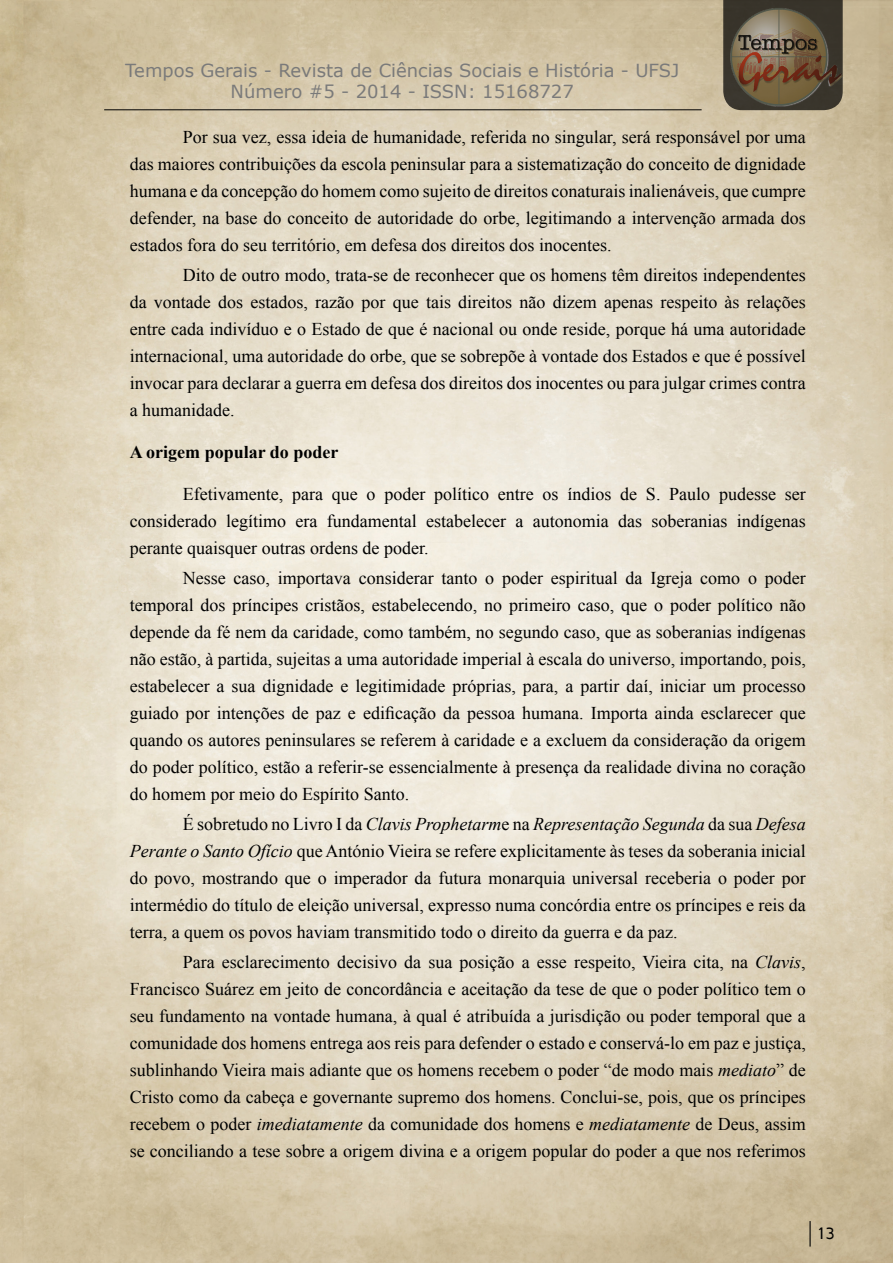
<style>
.page{position:relative;width:893px;height:1263px;background:#fff}
.page>*{position:absolute;margin:0;border:0;box-sizing:border-box;transform-origin:0 0}
.t1{font:18px/27px "Times New Roman";color:#000;text-align:justify}
.t2{font:18px/21.6px "Verdana";color:#7a7a7a;text-align:center}
.t3{font:700 18px "Times New Roman";color:#000}
.t4{font:18px "Raavi";color:#000}
.s1{font-style:italic}
</style>
<div class="page">
<img style="left:0;top:0;width:893px;height:1263px">
<hr style="left:104px;top:109px;width:598px;height:1px;background:#000">
<svg style="left:723px;top:0;width:120px;height:110px"></svg>
<img style="left:724px;top:4px;width:169px;height:106px">
<hr style="left:809px;top:1221px;width:2px;height:25px;background:#000">
<p class="t2" style="left:125px;top:59px;width:556px">Tempos Gerais - Revista de Ciências Sociais e História - UFSJ<br>Número #5 - 2014 - ISSN: 15168727</p>
<p class="t1" style="left:130px;top:123px;width:678px;text-indent:53px">Por sua vez, essa ideia de humanidade, referida no singular, será responsável por uma das maiores contribuições da escola peninsular para a sistematização do conceito de dignidade humana e da concepção do homem como sujeito de direitos conaturais inalienáveis, que cumpre defender, na base do conceito de autoridade do orbe, legitimando a intervenção armada dos estados fora do seu território, em defesa dos direitos dos inocentes.</p>
<p class="t1" style="left:130px;top:261px;width:678px;text-indent:53px">Dito de outro modo, trata-se de reconhecer que os homens têm direitos independentes da vontade dos estados, razão por que tais direitos não dizem apenas respeito às relações entre cada indivíduo e o Estado de que é nacional ou onde reside, porque há uma autoridade internacional, uma autoridade do orbe, que se sobrepõe à vontade dos Estados e que é possível invocar para declarar a guerra em defesa dos direitos dos inocentes ou para julgar crimes contra a humanidade.</p>
<p class="t3" style="left:130px;top:439px;width:210px">A origem popular do poder</p>
<p class="t1" style="left:130px;top:480px;width:678px;text-indent:53px">Efetivamente, para que o poder político entre os índios de S. Paulo pudesse ser considerado legítimo era fundamental estabelecer a autonomia das soberanias indígenas perante quaisquer outras ordens de poder.</p>
<p class="t1" style="left:130px;top:564px;width:678px;text-indent:53px">Nesse caso, importava considerar tanto o poder espiritual da Igreja como o poder temporal dos príncipes cristãos, estabelecendo, no primeiro caso, que o poder político não depende da fé nem da caridade, como também, no segundo caso, que as soberanias indígenas não estão, à partida, sujeitas a uma autoridade imperial à escala do universo, importando, pois, estabelecer a sua dignidade e legitimidade próprias, para, a partir daí, iniciar um processo guiado por intenções de paz e edificação da pessoa humana. Importa ainda esclarecer que quando os autores peninsulares se referem à caridade e a excluem da consideração da origem do poder político, estão a referir-se essencialmente à presença da realidade divina no coração do homem por meio do Espírito Santo.</p>
<p class="t1" style="left:130px;top:810px;width:678px;text-indent:53px">É sobretudo no Livro I da <span class="s1">Clavis Prophetarm</span>e na <span class="s1">Representação Segunda</span> da sua <span class="s1">Defesa Perante o Santo Ofício</span> que António Vieira se refere explicitamente às teses da soberania inicial do povo, mostrando que o imperador da futura monarquia universal receberia o poder por intermédio do título de eleição universal, expresso numa concórdia entre os príncipes e reis da terra, a quem os povos haviam transmitido todo o direito da guerra e da paz.</p>
<p class="t1" style="left:130px;top:948px;width:678px;text-indent:53px">Para esclarecimento decisivo da sua posição a esse respeito, Vieira cita, na <span class="s1">Clavis</span>, Francisco Suárez em jeito de concordância e aceitação da tese de que o poder político tem o seu fundamento na vontade humana, à qual é atribuída a jurisdição ou poder temporal que a comunidade dos homens entrega aos reis para defender o estado e conservá-lo em paz e justiça, sublinhando Vieira mais adiante que os homens recebem o poder “de modo mais <span class="s1">mediato</span>” de Cristo como da cabeça e governante supremo dos homens. Conclui-se, pois, que os príncipes recebem o poder <span class="s1">imediatamente</span> da comunidade dos homens e <span class="s1">mediatamente</span> de Deus, assim se conciliando a tese sobre a origem divina e a origem popular do poder a que nos referimos</p>
<p class="t4" style="left:817px;top:1222px;width:19px">13</p>
</div>
